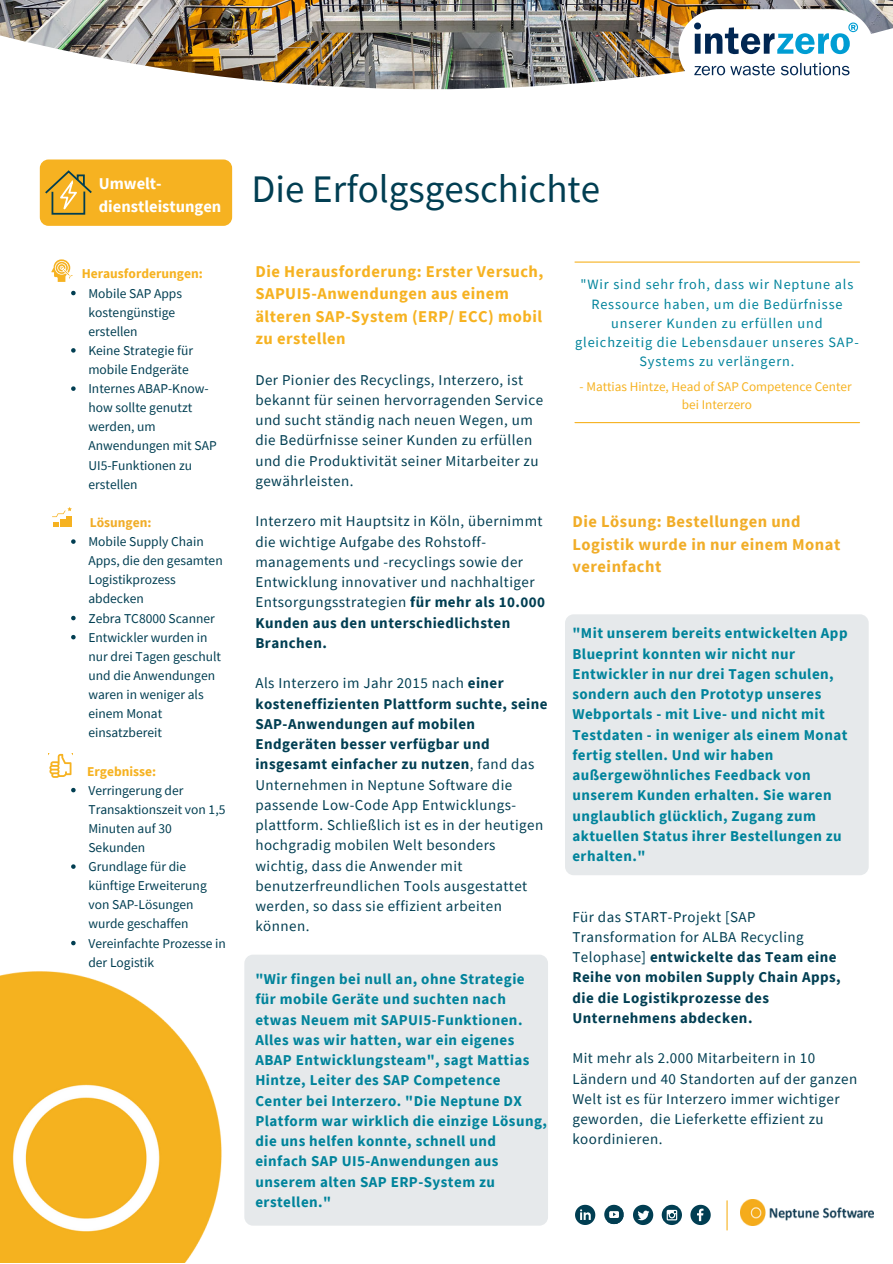
<style>
.page{position:relative;width:893px;height:1264px;background:#fff}
.page>*{position:absolute;margin:0;border:0;box-sizing:border-box;transform-origin:0 0}
.t1{font:39px "Source Sans Pro";color:#013e52}
.t2{font:700 16.5px/22.5px "Source Sans Pro";letter-spacing:.03em;color:#f6b221}
.t3{font:700 16.5px/22.5px "Source Sans Pro";letter-spacing:.03em;color:#f1ad28}
.t4{font:700 16.5px/22.5px "Source Sans Pro";color:#fff}
.t5{font:15px/20.2px "Source Sans Pro";letter-spacing:.03em;color:#013e52}
.t6{font:700 15px/20.2px "Source Sans Pro";letter-spacing:.03em;color:#00839b}
.t7{font:700 15px/20.2px "Source Sans Pro";letter-spacing:.03em;color:#013e52}
.t8{font:14.25px/19px "Source Sans Pro";letter-spacing:.06em;color:#00839b;text-align:center}
.t9{font:13.5px/19px "Source Sans Pro";color:#013e52}
.t10{font:700 13.5px "Source Sans Pro";color:#f6b221}
.t11{font:700 13.5px "Source Sans Pro";color:#f1ad28}
.t12{font:13.2px/17.7px "Source Sans Pro";color:#f6b221;text-align:center}
.s1{font-weight:700}
.s2{font-weight:400}
</style>
<div class="page">
<img style="left:0;top:0;width:892px;height:11px">
<svg style="left:0;top:11px;width:892px;height:215px"></svg>
<img style="left:0;top:971px;width:222px;height:291px">
<div style="left:40px;top:159px;width:192px;height:67px;background:#f6b221;border-radius:9px"></div>
<svg style="left:49px;top:753px;width:23px;height:25px"></svg>
<svg style="left:51px;top:259px;width:22px;height:23px"></svg>
<svg style="left:52px;top:507px;width:20px;height:20px"></svg>
<div style="left:244px;top:954px;width:304px;height:271px;background:#e6e9eb;border-radius:9px"></div>
<div style="left:565px;top:614px;width:303px;height:261px;background:#e6e9eb;border-radius:9px"></div>
<svg style="left:678px;top:9px;width:196px;height:80px"></svg>
<div style="left:52px;top:191px;width:33px;height:24px;border:2px solid #003e52"></div>
<svg style="left:45px;top:170px;width:47px;height:40px"></svg>
<svg style="left:71px;top:291px;width:5px;height:4px"></svg>
<svg style="left:71px;top:348px;width:5px;height:4px"></svg>
<svg style="left:71px;top:386px;width:5px;height:5px"></svg>
<svg style="left:71px;top:539px;width:5px;height:5px"></svg>
<svg style="left:71px;top:616px;width:5px;height:4px"></svg>
<svg style="left:71px;top:635px;width:5px;height:4px"></svg>
<svg style="left:71px;top:787px;width:5px;height:5px"></svg>
<svg style="left:71px;top:864px;width:5px;height:4px"></svg>
<svg style="left:71px;top:940px;width:5px;height:5px"></svg>
<hr style="left:575px;top:422px;width:284px;height:1px;background:#f6b221">
<hr style="left:575px;top:261px;width:284px;height:2px;background:#f6b221">
<svg style="left:633px;top:1204px;width:20px;height:20px"></svg>
<svg style="left:575px;top:1204px;width:20px;height:20px"></svg>
<svg style="left:661px;top:1204px;width:21px;height:20px"></svg>
<svg style="left:666px;top:1209px;width:11px;height:11px"></svg>
<svg style="left:604px;top:1204px;width:19px;height:20px"></svg>
<svg style="left:607px;top:1207px;width:17px;height:17px"></svg>
<svg style="left:690px;top:1204px;width:20px;height:20px"></svg>
<img style="left:740px;top:1199px;width:133px;height:26px">
<svg style="left:726px;top:1200px;width:1px;height:29px"></svg>
<p class="t4" style="left:99px;top:172px;width:124px">Umwelt&shy;dienstleistungen</p>
<p class="t10" style="left:82px;top:265px;width:123px">Herausforderungen:</p>
<p class="t9" style="left:88px;top:283px;width:130px">Mobile SAP Apps kostengünstige erstellen<br>Keine Strategie für mobile Endgeräte<br>Internes ABAP-Know&shy;how sollte genutzt werden, um<br>Anwendungen mit SAP<br>UI5-Funktionen zu erstellen</p>
<p class="t11" style="left:90px;top:513px;width:63px">Lösungen:</p>
<p class="t9" style="left:88px;top:531px;width:136px">Mobile Supply Chain<br>Apps, die den gesamten<br>Logistikprozess abdecken<br>Zebra TC8000 Scanner<br>Entwickler wurden in nur drei Tagen geschult und die Anwendungen waren in weniger als einem Monat einsatzbereit</p>
<p class="t10" style="left:87px;top:762px;width:71px">Ergebnisse:</p>
<p class="t9" style="left:88px;top:780px;width:139px">Verringerung der<br>Transaktionszeit von 1,5<br>Minuten auf 30<br>Sekunden<br>Grundlage für die künftige Erweiterung von SAP-Lösungen wurde geschaffen<br>Vereinfachte Prozesse in der Logistik</p>
<h1 class="t1" style="left:251px;top:164px;width:350px">Die Erfolgsgeschichte</h1>
<p class="t2" style="left:255px;top:259px;width:289px">Die Herausforderung: Erster Versuch,<br>SAPUI5-Anwendungen aus einem älteren SAP-System (ERP/ ECC) mobil zu erstellen</p>
<p class="t5" style="left:255px;top:369px;width:289px">Der Pionier des Recyclings, Interzero, ist bekannt für seinen hervorragenden Service und sucht ständig nach neuen Wegen, um die Bedürfnisse seiner Kunden zu erfüllen und die Produktivität seiner Mitarbeiter zu gewährleisten.</p>
<p class="t5" style="left:255px;top:511px;width:291px">Interzero mit Hauptsitz in Köln, übernimmt die wichtige Aufgabe des Rohstoff&shy;managements und -recyclings sowie der Entwicklung innovativer und nachhaltiger Entsorgungsstrategien <span class="s1">für mehr als 10.000<br>Kunden aus den unterschiedlichsten Branchen.</span></p>
<p class="t5" style="left:255px;top:673px;width:294px">Als Interzero im Jahr 2015 nach <span class="s1">einer kosteneffizienten Plattform suchte, seine SAP-Anwendungen auf mobilen Endgeräten besser verfügbar und insgesamt einfacher zu nutzen</span>, fand das Unternehmen in Neptune Software die passende Low-Code App Entwicklungs&shy;plattform. Schließlich ist es in der heutigen hochgradig mobilen Welt besonders wichtig, dass die Anwender mit benutzerfreundlichen Tools ausgestattet werden, so dass sie effizient arbeiten können.</p>
<p class="t6" style="left:255px;top:968px;width:293px">"Wir fingen bei null an, ohne Strategie für mobile Geräte und suchten nach etwas Neuem mit SAPUI5-Funktionen.<br>Alles was wir hatten, war ein eigenes ABAP Entwicklungsteam", sagt Mattias Hintze, Leiter des SAP Competence Center bei Interzero. "Die Neptune DX Platform war wirklich die einzige Lösung, die uns helfen konnte, schnell und einfach SAP UI5-Anwendungen aus unserem alten SAP ERP-System zu erstellen."</p>
<p class="t8" style="left:575px;top:275px;width:285px">"Wir sind sehr froh, dass wir Neptune als Ressource haben, um die Bedürfnisse unserer Kunden zu erfüllen und gleichzeitig die Lebensdauer unseres SAP-Systems zu verlängern.</p>
<p class="t12" style="left:579px;top:377px;width:273px">- Mattias Hintze, Head of SAP Competence Center bei Interzero</p>
<p class="t3" style="left:572px;top:510px;width:269px">Die Lösung: Bestellungen und<br>Logistik wurde in nur einem Monat vereinfacht</p>
<p class="t6" style="left:572px;top:623px;width:277px">"Mit unserem bereits entwickelten App Blueprint konnten wir nicht nur Entwickler in nur drei Tagen schulen, sondern auch den Prototyp unseres Webportals - mit Live- und nicht mit Testdaten - in weniger als einem Monat fertig stellen. Und wir haben außergewöhnliches Feedback von unserem Kunden erhalten. Sie waren unglaublich glücklich, Zugang zum aktuellen Status ihrer Bestellungen zu erhalten."</p>
<p class="t7" style="left:572px;top:906px;width:270px"><span class="s2">Für das START-Projekt [SAP<br>Transformation for ALBA Recycling<br>Telophase]</span> entwickelte das Team eine<br>Reihe von mobilen Supply Chain Apps, die die Logistikprozesse des<br>Unternehmens abdecken.</p>
<p class="t5" style="left:572px;top:1047px;width:286px">Mit mehr als 2.000 Mitarbeitern in 10<br>Ländern und 40 Standorten auf der ganzen Welt ist es für Interzero immer wichtiger geworden, die Lieferkette effizient zu koordinieren.</p>
</div>
